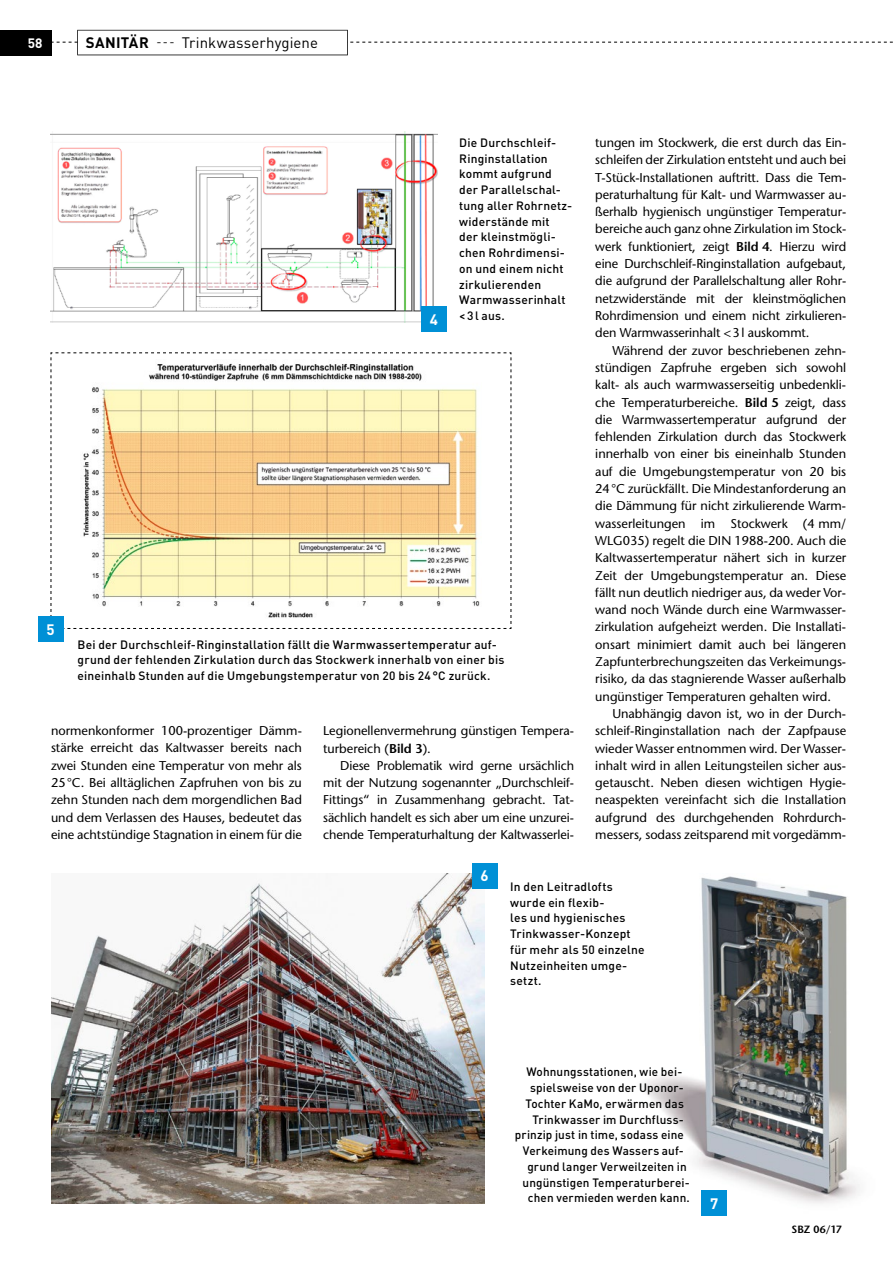
<style>
.page{position:relative;width:893px;height:1263px;background:#fff}
.page>*{position:absolute;margin:0;border:0;box-sizing:border-box;transform-origin:0 0}
.t1{font:15px "DIN Pro";letter-spacing:.005em;color:#000}
.t2{font:700 15px "DIN Pro";color:#fff}
.t3{font:700 13.5px "DIN Pro";color:#fff}
.t4{font:500 12.75px/17.2px "Stone Sans Std";color:#000;text-align:justify}
.t5{font:500 12px/15.8px "DIN Pro";letter-spacing:.015em;color:#000}
.t6{font:600 10.5px "Stone Sans Std";letter-spacing:.01em;color:#000}
.s1{font-weight:700}
.s2{font-size:12px}
.s3{font-weight:600}
</style>
<div class="page">
<svg style="left:51px;top:42px;width:842px;height:1px"></svg>
<svg style="left:77px;top:30px;width:271px;height:25px"></svg>
<div style="left:78px;top:31px;width:269px;height:24px;background:#fff"></div>
<img style="left:643px;top:876px;width:217px;height:340px">
<div style="left:702px;top:1190px;width:25px;height:26px;background:#0090d6"></div>
<img style="left:51px;top:131px;width:387px;height:191px">
<div style="left:421px;top:306px;width:25px;height:26px;background:#0090d6"></div>
<svg style="left:50px;top:352px;width:462px;height:277px"></svg>
<div style="left:38px;top:617px;width:25px;height:25px;background:#0090d6"></div>
<img style="left:51px;top:873px;width:434px;height:330px">
<div style="left:472px;top:863px;width:25px;height:25px;background:#0090d6"></div>
<div style="left:0;top:30px;width:51px;height:25px;background:#000"></div>
<p class="t3" style="left:28px;top:32px;width:16px">58</p>
<p class="t1" style="left:86px;top:33px;width:234px"><span class="s1">SANITÄR</span> <span class="s2">---</span> Trinkwasserhygiene</p>
<p class="t2" style="left:430px;top:307px;width:10px">4</p>
<p class="t5" style="left:459px;top:134px;width:115px">Die Durchschleif-<br>Ringinstallation kommt aufgrund der Parallelschal&shy;tung aller Rohrnetz&shy;widerstände mit<br>der kleinstmögli&shy;chen Rohrdimensi&shy;on und einem nicht zirkulierenden<br>Warmwasserinhalt &lt;3l aus.</p>
<p class="t2" style="left:47px;top:617px;width:10px">5</p>
<p class="t5" style="left:78px;top:636px;width:428px">Bei der Durchschleif-Ringinstallation fällt die Warmwassertemperatur auf&shy;grund der fehlenden Zirkulation durch das Stockwerk innerhalb von einer bis eineinhalb Stunden auf die Umgebungstemperatur von 20 bis 24°C zurück.</p>
<p class="t4" style="left:51px;top:722px;width:252px">normenkonformer 100-prozentiger Dämm&shy;stärke erreicht das Kaltwasser bereits nach zwei Stunden eine Temperatur von mehr als 25°C. Bei alltäglichen Zapfruhen von bis zu zehn Stunden nach dem morgendlichen Bad und dem Verlassen des Hauses, bedeutet das eine achtstündige Stagnation in einem für die</p>
<p class="t4" style="left:323px;top:722px;width:252px">Legionellenvermehrung günstigen Tempera&shy;turbereich (<span class="s3">Bild 3</span>).</p>
<p class="t4" style="left:323px;top:757px;width:252px;text-indent:17px">Diese Problematik wird gerne ursächlich mit der Nutzung sogenannter „Durchschleif-Fittings“ in Zusammenhang gebracht. Tat&shy;sächlich handelt es sich aber um eine unzurei&shy;chende Temperaturhaltung der Kaltwasserlei-</p>
<p class="t4" style="left:595px;top:134px;width:252px">tungen im Stockwerk, die erst durch das Ein&shy;schleifen der Zirkulation entsteht und auch bei T-Stück-Installationen auftritt. Dass die Tem&shy;peraturhaltung für Kalt- und Warmwasser au&shy;ßerhalb hygienisch ungünstiger Temperatur&shy;bereiche auch ganz ohne Zirkulation im Stock&shy;werk funktioniert, zeigt <span class="s3">Bild 4</span>. Hierzu wird eine Durchschleif-Ringinstallation aufgebaut, die aufgrund der Parallelschaltung aller Rohr&shy;netzwiderstände mit der kleinstmöglichen Rohrdimension und einem nicht zirkulieren&shy;den Warmwasserinhalt &lt;3l auskommt.</p>
<p class="t4" style="left:595px;top:342px;width:252px;text-indent:17px">Während der zuvor beschriebenen zehn&shy;stündigen Zapfruhe ergeben sich sowohl kalt- als auch warmwasserseitig unbedenkli&shy;che Temperaturbereiche. <span class="s3">Bild 5</span> zeigt, dass die Warmwassertemperatur aufgrund der fehlenden Zirkulation durch das Stockwerk innerhalb von einer bis eineinhalb Stunden auf die Umgebungstemperatur von 20 bis 24°C zurückfällt. Die Mindestanforderung an die Dämmung für nicht zirkulierende Warm&shy;wasserleitungen im Stockwerk (4 mm/ WLG035) regelt die DIN 1988-200. Auch die Kaltwassertemperatur nähert sich in kurzer Zeit der Umgebungstemperatur an. Diese fällt nun deutlich niedriger aus, da weder Vor&shy;wand noch Wände durch eine Warmwasser&shy;zirkulation aufgeheizt werden. Die Installati&shy;onsart minimiert damit auch bei längeren Zapfunterbrechungszeiten das Verkeimungs&shy;risiko, da das stagnierende Wasser außerhalb ungünstiger Temperaturen gehalten wird.</p>
<p class="t4" style="left:595px;top:705px;width:252px;text-indent:17px">Unabhängig davon ist, wo in der Durch&shy;schleif-Ringinstallation nach der Zapfpause wieder Wasser entnommen wird. Der Wasser&shy;inhalt wird in allen Leitungsteilen sicher aus&shy;getauscht. Neben diesen wichtigen Hygie&shy;neaspekten vereinfacht sich die Installation aufgrund des durchgehenden Rohrdurch&shy;messers, sodass zeitsparend mit vorgedämm-</p>
<p class="t2" style="left:480px;top:863px;width:10px">6</p>
<p class="t5" style="left:510px;top:878px;width:136px">In den Leitradlofts wurde ein flexib-<br>les und hygienisches<br>Trinkwasser-Konzept für mehr als 50 einzelne<br>Nutzeinheiten umge&shy;setzt.</p>
<p class="t5" style="left:526px;top:1064px;width:157px">Wohnungsstationen, wie bei-</p>
<p class="t5" style="left:530px;top:1079px;width:155px">spielsweise von der Uponor-</p>
<p class="t5" style="left:525px;top:1095px;width:160px">Tochter KaMo, erwärmen das</p>
<p class="t5" style="left:532px;top:1111px;width:153px">Trinkwasser im Durchfluss-</p>
<p class="t5" style="left:515px;top:1127px;width:170px">prinzip just in time, sodass eine</p>
<p class="t5" style="left:523px;top:1142px;width:162px">Verkeimung des Wassers auf-</p>
<p class="t5" style="left:527px;top:1158px;width:161px">grund langer Verweilzeiten in</p>
<p class="t5" style="left:523px;top:1174px;width:169px">ungünstigen Temperaturberei-</p>
<p class="t5" style="left:528px;top:1190px;width:163px">chen vermieden werden kann.</p>
<p class="t2" style="left:710px;top:1191px;width:10px">7</p>
<p class="t6" style="left:791px;top:1223px;width:52px">SBZ 06/17</p>
</div>
